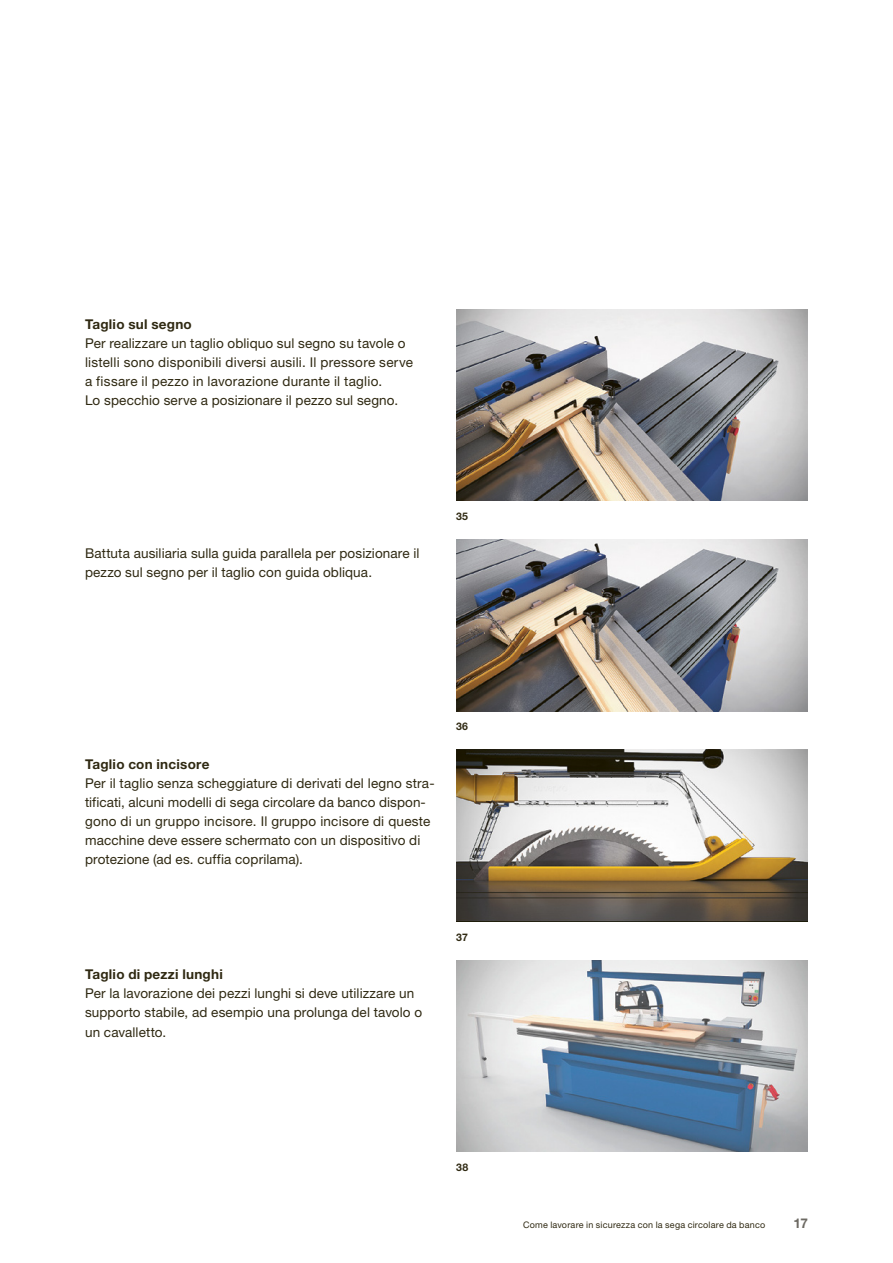
<style>
.page{position:relative;width:893px;height:1263px;background:#fff}
.page>*{position:absolute;margin:0;border:0;box-sizing:border-box;transform-origin:0 0}
.t1{font:13.5px/19.2px "Helvetica Neue LT Std";letter-spacing:.01em;color:#2f2912}
.t2{font:700 13.5px "Helvetica Neue LT Std";letter-spacing:.015em;color:#2f2912}
.t3{font:700 13.5px "Helvetica Neue LT Std";color:#6d6a63}
.t4{font:700 10.5px "Helvetica Neue LT Std";letter-spacing:.04em;color:#2f2912}
.t5{font:9px "Helvetica Neue LT Std";letter-spacing:.025em;color:#2f2912}
</style>
<div class="page">
<img style="left:456px;top:309px;width:352px;height:192px">
<img style="left:456px;top:539px;width:352px;height:172px">
<img style="left:456px;top:749px;width:352px;height:173px">
<img style="left:456px;top:960px;width:352px;height:191px">
<p class="t2" style="left:85px;top:315px;width:108px">Taglio sul segno</p>
<p class="t1" style="left:85px;top:333px;width:330px">Per realizzare un taglio obliquo sul segno su tavole o listelli sono disponibili diversi ausili. Il pressore serve a fissare il pezzo in lavorazione durante il taglio.<br>Lo specchio serve a posizionare il pezzo sul segno.</p>
<p class="t1" style="left:85px;top:543px;width:336px">Battuta ausiliaria sulla guida parallela per posizionare il pezzo sul segno per il taglio con guida obliqua.</p>
<p class="t4" style="left:456px;top:510px;width:14px">35</p>
<p class="t2" style="left:85px;top:755px;width:126px">Taglio con incisore</p>
<p class="t1" style="left:85px;top:773px;width:351px">Per il taglio senza scheggiature di derivati del legno stra&shy;tificati, alcuni modelli di sega circolare da banco dispon&shy;gono di un gruppo incisore. Il gruppo incisore di queste macchine deve essere schermato con un dispositivo di protezione (ad es. cuffia coprilama).</p>
<p class="t4" style="left:456px;top:720px;width:14px">36</p>
<p class="t2" style="left:85px;top:966px;width:139px">Taglio di pezzi lunghi</p>
<p class="t1" style="left:85px;top:984px;width:339px">Per la lavorazione dei pezzi lunghi si deve utilizzare un supporto stabile, ad esempio una prolunga del tavolo o un cavalletto.</p>
<p class="t4" style="left:456px;top:931px;width:13px">37</p>
<p class="t4" style="left:456px;top:1160px;width:14px">38</p>
<p class="t5" style="left:523px;top:1219px;width:244px">Come lavorare in sicurezza con la sega circolare da banco</p>
<p class="t3" style="left:794px;top:1215px;width:16px">17</p>
</div>
